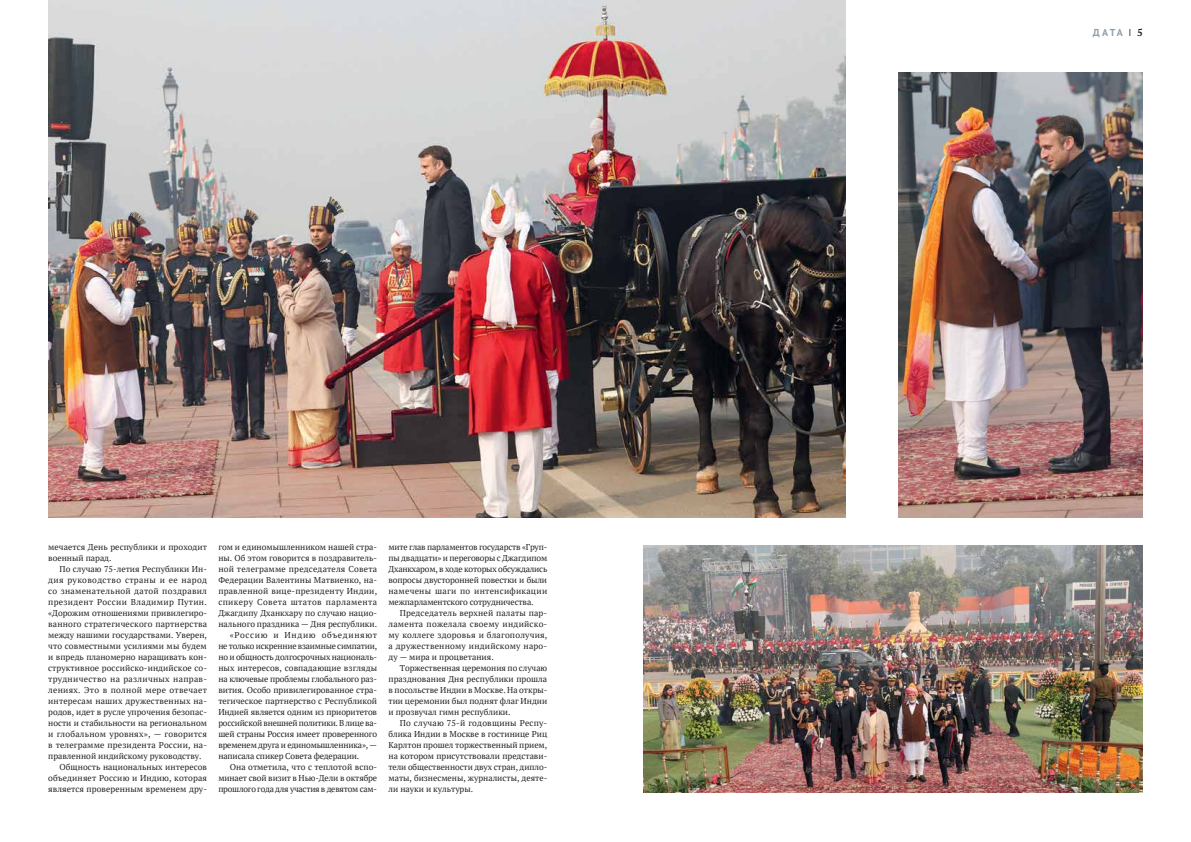
<style>
.page{position:relative;width:1191px;height:842px;background:#fff}
.page>*{position:absolute;margin:0;border:0;box-sizing:border-box;transform-origin:0 0}
.t1{font:700 10px "PT Sans";color:#8da0aa}
.t2{font:8.5px/11px "PT Serif";color:#231f20;text-align:justify}
.t3{font:8.5px "PT Serif";letter-spacing:.02em;color:#231f20}
.t4{font:8.5px "PT Serif";letter-spacing:-.025em;color:#231f20}
.t5{font:8.5px "PT Serif";letter-spacing:.03em;color:#231f20}
.t6{font:8.5px "PT Serif";letter-spacing:.04em;color:#231f20}
.t7{font:8.5px "PT Serif";letter-spacing:-.02em;color:#231f20}
.t8{font:8.5px "PT Serif";letter-spacing:.025em;color:#231f20}
.t9{font:8.5px "PT Serif";letter-spacing:.035em;color:#231f20}
.t10{font:8.5px "PT Serif";letter-spacing:.075em;color:#231f20}
.s1{font-weight:400;font-stretch:condensed;color:#231f20}
.s2{font-family:"PT Serif";color:#231f20}
</style>
<div class="page">
<img style="left:48px;top:0;width:797px;height:517px">
<img style="left:643px;top:546px;width:499px;height:246px">
<img style="left:899px;top:73px;width:243px;height:444px">
<p class="t2" style="left:48px;top:541px;width:160px">мечается День республики и проходит военный парад.</p>
<p class="t2" style="left:60px;top:563px;width:149px">По случаю 75‑летия Республики Ин-</p>
<p class="t6" style="left:48px;top:574px;width:160px">дия руководство страны и ее народ</p>
<p class="t5" style="left:48px;top:585px;width:160px">со знаменательной датой поздравил</p>
<p class="t9" style="left:48px;top:596px;width:160px">президент России Владимир Путин.</p>
<p class="t2" style="left:48px;top:607px;width:160px">«Дорожим отношениями привилегиро-</p>
<p class="t2" style="left:48px;top:618px;width:160px">ванного стратегического партнерства</p>
<p class="t2" style="left:48px;top:629px;width:160px">между нашими государствами. Уверен,</p>
<p class="t2" style="left:48px;top:640px;width:160px">что совместными усилиями мы будем</p>
<p class="t2" style="left:48px;top:651px;width:160px">и впредь планомерно наращивать кон-</p>
<p class="t2" style="left:48px;top:662px;width:160px">структивное российско-индийское со-</p>
<p class="t5" style="left:48px;top:673px;width:160px">трудничество на различных направ-</p>
<p class="t5" style="left:48px;top:684px;width:160px">лениях. Это в полной мере отвечает</p>
<p class="t3" style="left:48px;top:695px;width:160px">интересам наших дружественных на-</p>
<p class="t2" style="left:48px;top:706px;width:160px">родов, идет в русле упрочения безопас-</p>
<p class="t2" style="left:48px;top:717px;width:160px">ности и стабильности на региональном</p>
<p class="t8" style="left:48px;top:728px;width:160px">и глобальном уровнях», — говорится</p>
<p class="t3" style="left:48px;top:739px;width:160px">в телеграмме президента России, на-</p>
<p class="t2" style="left:48px;top:750px;width:155px">правленной индийскому руководству.</p>
<p class="t2" style="left:60px;top:761px;width:149px">Общность национальных интересов</p>
<p class="t2" style="left:48px;top:772px;width:160px">объединяет Россию и Индию, которая</p>
<p class="t2" style="left:48px;top:783px;width:160px">является проверенным временем дру-</p>
<p class="t2" style="left:218px;top:541px;width:160px">гом и единомышленником нашей стра-</p>
<p class="t2" style="left:218px;top:552px;width:160px">ны. Об этом говорится в поздравитель-</p>
<p class="t3" style="left:218px;top:563px;width:160px">ной телеграмме председателя Совета</p>
<p class="t2" style="left:218px;top:574px;width:160px">Федерации Валентины Матвиенко, на-</p>
<p class="t3" style="left:218px;top:585px;width:160px">правленной вице-президенту Индии,</p>
<p class="t6" style="left:218px;top:596px;width:160px">спикеру Совета штатов парламента</p>
<p class="t2" style="left:218px;top:607px;width:160px">Джагдипу Дханкхару по случаю нацио-</p>
<p class="t2" style="left:218px;top:618px;width:160px">нального праздника — Дня республики.</p>
<p class="t10" style="left:230px;top:629px;width:149px">«Россию и Индию объединяют</p>
<p class="t4" style="left:218px;top:640px;width:160px">не только искренние взаимные симпатии,</p>
<p class="t2" style="left:218px;top:651px;width:160px">но и общность долгосрочных националь-</p>
<p class="t2" style="left:218px;top:662px;width:160px">ных интересов, совпадающие взгляды</p>
<p class="t2" style="left:218px;top:673px;width:160px">на ключевые проблемы глобального раз-</p>
<p class="t2" style="left:218px;top:684px;width:160px">вития. Особо привилегированное стра-</p>
<p class="t2" style="left:218px;top:695px;width:160px">тегическое партнерство с Республикой</p>
<p class="t2" style="left:218px;top:706px;width:160px">Индией является одним из приоритетов</p>
<p class="t4" style="left:218px;top:717px;width:160px">российской внешней политики. В лице ва-</p>
<p class="t2" style="left:218px;top:728px;width:160px">шей страны Россия имеет проверенного</p>
<p class="t7" style="left:218px;top:739px;width:160px">временем друга и единомышленника», —</p>
<p class="t2" style="left:218px;top:750px;width:142px">написала спикер Совета федерации.</p>
<p class="t2" style="left:230px;top:761px;width:149px">Она отметила, что с теплотой вспо-</p>
<p class="t2" style="left:218px;top:772px;width:160px">минает свой визит в Нью-Дели в октябре</p>
<p class="t4" style="left:218px;top:783px;width:160px">прошлого года для участия в девятом сам-</p>
<p class="t2" style="left:388px;top:541px;width:160px">мите глав парламентов государств «Груп&shy;пы двадцати» и переговоры с Джагдипом Дханкхаром, в ходе которых обсуждались вопросы двусторонней повестки и были намечены шаги по интенсификации межпарламентского сотрудничества.</p>
<p class="t2" style="left:388px;top:607px;width:160px;text-indent:11px">Председатель верхней палаты пар&shy;ламента пожелала своему индийско&shy;му коллеге здоровья и благополучия, а дружественному индийскому наро&shy;ду — мира и процветания.</p>
<p class="t2" style="left:388px;top:662px;width:160px;text-indent:11px">Торжественная церемония по случаю празднования Дня республики прошла в посольстве Индии в Москве. На откры&shy;тии церемонии был поднят флаг Индии и прозвучал гимн республики.</p>
<p class="t2" style="left:388px;top:717px;width:160px;text-indent:11px">По случаю 75‑й годовщины Респу&shy;блика Индии в Москве в гостинице Риц Карлтон прошел торжественный прием, на котором присутствовали представи&shy;тели общественности двух стран, дипло&shy;маты, бизнесмены, журналисты, деяте&shy;ли науки и культуры.</p>
<p class="t1" style="left:1093px;top:26px;width:51px">ДАТА <span class="s1">I</span> <span class="s2">5</span></p>
</div>
